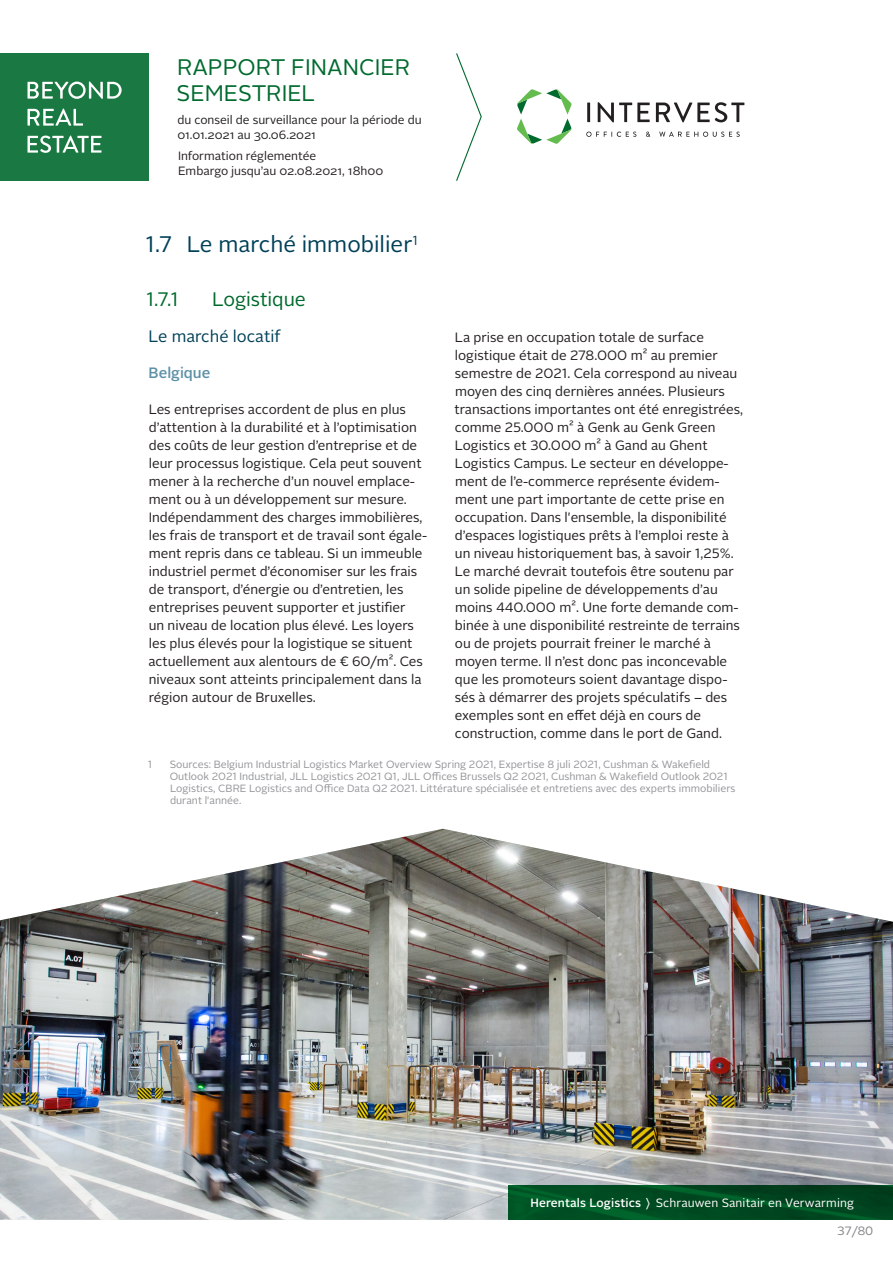
<style>
.page{position:relative;width:893px;height:1263px;background:#fff}
.page>*{position:absolute;margin:0;border:0;box-sizing:border-box;transform-origin:0 0}
.t1{font:22.5px/25.5px "Alright Sans";color:#016a2e}
.t2{font:22.5px "Alright Sans";color:#004058}
.t3{font:19.5px "Alright Sans";letter-spacing:-.005em;color:#016a2e}
.T4_JV_blauwgrijs_80{font:16.5px "Alright Sans";color:#004058}
.T5_JV_blauwgrijs_40{font:500 15px "Alright Sans";color:#5d91a7}
.Body{font:13.5px/18px "Alright Sans";color:#231f20}
.t4{font:12px/15px "Alright Sans";color:#231f20}
.Bijschrift_foto_rech{font:12px "Alright Sans";letter-spacing:.01em;color:#fff}
.t5{font:12px "Alright Sans";color:#808285}
.Voetnoot___nummer{font:10.5px/12px "Alright Sans";color:#939598}
.s1{font-weight:500}
</style>
<div class="page">
<svg style="left:456px;top:53px;width:26px;height:128px"></svg>
<div style="left:0;top:53px;width:149px;height:128px;background:#1a7943"></div>
<svg style="left:28px;top:136px;width:74px;height:17px"></svg>
<svg style="left:28px;top:109px;width:55px;height:17px"></svg>
<svg style="left:28px;top:82px;width:94px;height:17px"></svg>
<svg style="left:517px;top:89px;width:55px;height:55px"></svg>
<svg style="left:586px;top:132px;width:50px;height:5px"></svg>
<svg style="left:646px;top:132px;width:4px;height:5px"></svg>
<svg style="left:659px;top:132px;width:81px;height:5px"></svg>
<hr style="left:587px;top:103px;width:3px;height:19px;background:#231f20">
<svg style="left:598px;top:102px;width:52px;height:20px"></svg>
<svg style="left:656px;top:102px;width:88px;height:20px"></svg>
<img style="left:0;top:829px;width:893px;height:391px">
<svg style="left:509px;top:1186px;width:384px;height:34px;background:#004c21"></svg>
<h1 class="t1" style="left:177px;top:55px;width:235px">RAPPORT FINANCIER<br>SEMESTRIEL</h1>
<p class="t4" style="left:177px;top:112px;width:246px">du conseil de surveillance pour la période du<br>01.01.2021 au 30.06.2021</p>
<p class="t4" style="left:178px;top:149px;width:207px">Information réglementée<br>Embargo jusqu’au 02.08.2021, 18h00</p>
<p class="t2" style="left:146px;top:229px;width:274px">1.7 Le marché immobilier<sup>1</sup></p>
<p class="t3" style="left:146px;top:286px;width:34px">1.7.1</p>
<p class="t3" style="left:212px;top:286px;width:95px">Logistique</p>
<p class="T4_JV_blauwgrijs_80" style="left:149px;top:325px;width:134px">Le marché locatif</p>
<p class="T5_JV_blauwgrijs_40" style="left:149px;top:362px;width:63px">Belgique</p>
<p class="Body" style="left:148px;top:401px;width:280px">Les entreprises accordent de plus en plus d’attention à la durabilité et à l’optimisation des coûts de leur gestion d’entreprise et de leur processus logistique. Cela peut souvent mener à la recherche d’un nouvel emplace&shy;ment ou à un développement sur mesure.<br>Indépendamment des charges immobilières, les frais de transport et de travail sont égale&shy;ment repris dans ce tableau. Si un immeuble industriel permet d’économiser sur les frais de transport, d’énergie ou d’entretien, les entreprises peuvent supporter et justifier<br>un niveau de location plus élevé. Les loyers les plus élevés pour la logistique se situent actuellement aux alentours de € 60/m². Ces niveaux sont atteints principalement dans la région autour de Bruxelles.</p>
<p class="Body" style="left:454px;top:329px;width:290px">La prise en occupation totale de surface logistique était de 278.000 m² au premier semestre de 2021. Cela correspond au niveau moyen des cinq dernières années. Plusieurs transactions importantes ont été enregistrées, comme 25.000 m² à Genk au Genk Green Logistics et 30.000 m² à Gand au Ghent Logistics Campus. Le secteur en développe&shy;ment de l’e-commerce représente évidem&shy;ment une part importante de cette prise en occupation. Dans l'ensemble, la disponibilité d’espaces logistiques prêts à l’emploi reste à un niveau historiquement bas, à savoir 1,25%.<br>Le marché devrait toutefois être soutenu par un solide pipeline de développements d’au moins 440.000 m². Une forte demande com&shy;binée à une disponibilité restreinte de terrains ou de projets pourrait freiner le marché à moyen terme. Il n’est donc pas inconcevable que les promoteurs soient davantage dispo&shy;sés à démarrer des projets spéculatifs – des exemples sont en effet déjà en cours de construction, comme dans le port de Gand.</p>
<p class="Voetnoot___nummer" style="left:148px;top:758px;width:6px">1</p>
<p class="Voetnoot___nummer" style="left:170px;top:758px;width:567px">Sources: Belgium Industrial Logistics Market Overview Spring 2021, Expertise 8 juli 2021, Cushman &amp; Wakefield Outlook 2021 Industrial, JLL Logistics 2021 Q1, JLL Offices Brussels Q2 2021, Cushman &amp; Wakefield Outlook 2021<br>Logistics, CBRE Logistics and Office Data Q2 2021. Littérature spécialisée et entretiens avec des experts immobiliers durant l'année.</p>
<p class="Bijschrift_foto_rech" style="left:530px;top:1195px;width:325px"><span class="s1">Herentals Logistics</span> 〉 Schrauwen Sanitair en Verwarming</p>
<p class="t5" style="left:837px;top:1223px;width:37px">37/80</p>
</div>
